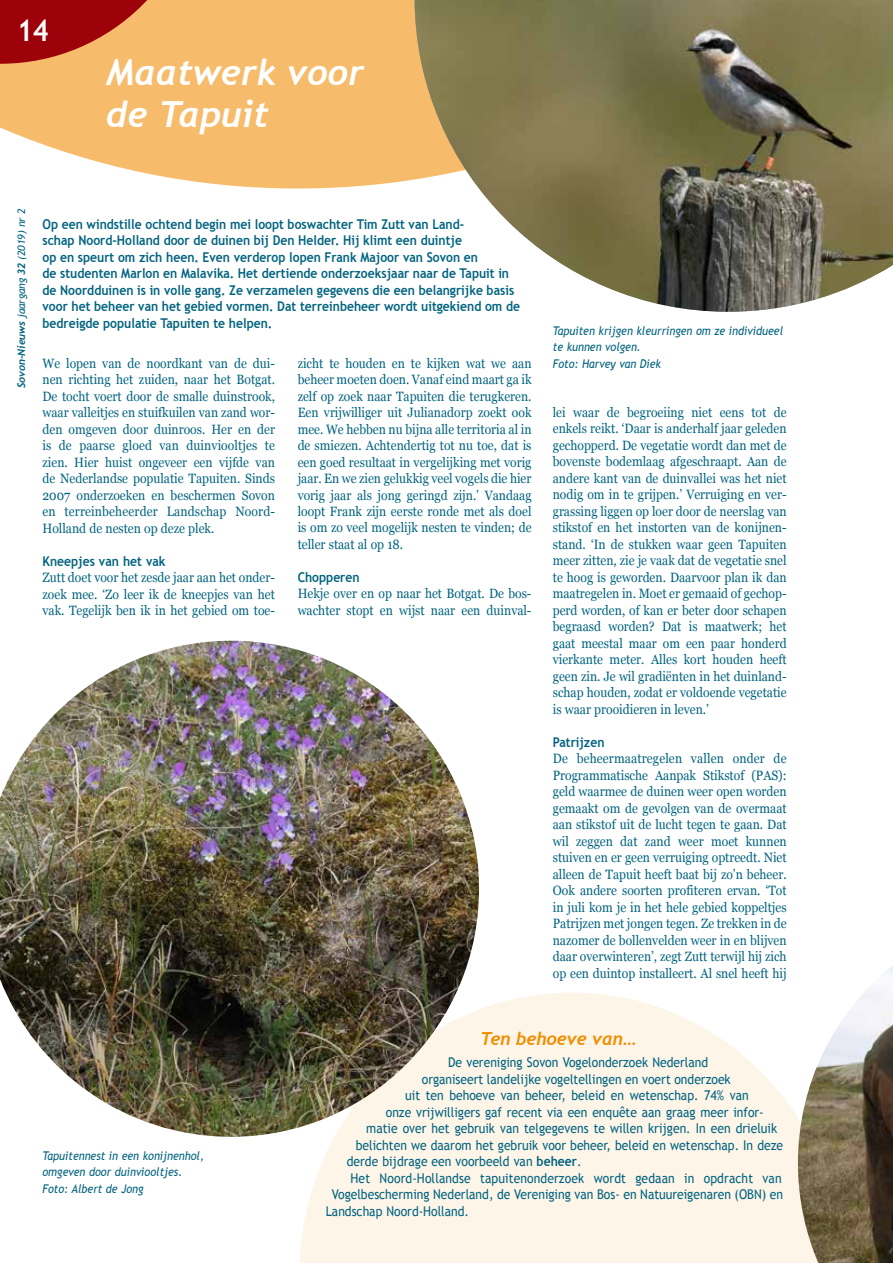
<style>
.page{position:relative;width:893px;height:1263px;background:#fff}
.page>*{position:absolute;margin:0;border:0;box-sizing:border-box;transform-origin:0 0}
.t1{font:italic 700 36px/42px "Trebuchet";color:#fff}
.t2{font:700 30px "Trebuchet MS";color:#fff;scale:.9 1}
.t3{font:italic 700 18px "Trebuchet";color:#f18e00}
.t4{font:13.5px/16.5px "Georgia";color:#00637f;text-align:justify;scale:.9 1}
.t5{font:13.5px "Trebuchet MS";color:#00637f;scale:.9 1}
.t6{font:700 13.5px/16.5px "Trebuchet MS";color:#00637f;scale:.9 1}
.t7{font:italic 12px/16.5px "Trebuchet MS";color:#00637f;scale:.9 1}
.t8{font:italic 10.5px "Trebuchet MS";letter-spacing:-.01em;color:#00637f}
.s1{font-family:"Trebuchet";font-weight:700}
.s2{font-weight:700}
</style>
<div class="page">
<svg style="left:0;top:0;width:415px;height:189px;background:#f7c279"></svg>
<svg style="left:0;top:0;width:202px;height:64px;background:#c95e3a"></svg>
<img style="left:415px;top:0;width:478px;height:312px">
<svg style="left:300px;top:993px;width:498px;height:270px;background:#fef5eb"></svg>
<img style="left:0;top:641px;width:479px;height:496px">
<img style="left:798px;top:965px;width:95px;height:298px">
<h2 class="t2" style="left:17px;top:11px;width:37px">14</h2>
<h1 class="t1" style="left:106px;top:51px;width:259px">Maatwerk voor de Tapuit</h1>
<p class="t8" style="left:15px;top:388px;width:181px;rotate:-90deg"><span class="s1">Sovon-Nieuws</span> jaargang <span class="s1">32</span> (2019) nr 2</p>
<p class="t6" style="left:43px;top:216px;width:532px">Op een windstille ochtend begin mei loopt boswachter Tim Zutt van Land-<br>schap Noord-Holland door de duinen bij Den Helder. Hij klimt een duintje<br>op en speurt om zich heen. Even verderop lopen Frank Majoor van Sovon en<br>de studenten Marlon en Malavika. Het dertiende onderzoeksjaar naar de Tapuit in de Noordduinen is in volle gang. Ze verzamelen gegevens die een belangrijke basis voor het beheer van het gebied vormen. Dat terreinbeheer wordt uitgekiend om de bedreigde populatie Tapuiten te helpen.</p>
<p class="t4" style="left:43px;top:354px;width:260px">We lopen van de noordkant van de dui&shy;nen richting het zuiden, naar het Botgat.<br>De tocht voert door de smalle duinstrook, waar valleitjes en stuifkuilen van zand wor&shy;den omgeven door duinroos. Her en der is de paarse gloed van duinviooltjes te zien. Hier huist ongeveer een vijfde van de Nederlandse populatie Tapuiten. Sinds 2007 onderzoeken en beschermen Sovon en terreinbeheerder Landschap Noord-Holland de nesten op deze plek.</p>
<p class="t6" style="left:43px;top:552px;width:138px">Kneepjes van het vak</p>
<p class="t4" style="left:43px;top:569px;width:260px">Zutt doet voor het zesde jaar aan het onder&shy;zoek mee. ‘Zo leer ik de kneepjes van het vak. Tegelijk ben ik in het gebied om toe-</p>
<p class="t4" style="left:298px;top:354px;width:261px">zicht te houden en te kijken wat we aan beheer moeten doen. Vanaf eind maart ga ik zelf op zoek naar Tapuiten die terugkeren.<br>Een vrijwilliger uit Julianadorp zoekt ook mee. We hebben nu bijna alle territoria al in de smiezen. Achtendertig tot nu toe, dat is een goed resultaat in vergelijking met vorig jaar. En we zien gelukkig veel vogels die hier vorig jaar als jong geringd zijn.’ Vandaag loopt Frank zijn eerste ronde met als doel is om zo veel mogelijk nesten te vinden; de teller staat al op 18.</p>
<p class="t6" style="left:298px;top:569px;width:70px">Chopperen</p>
<p class="t4" style="left:298px;top:585px;width:261px">Hekje over en op naar het Botgat. De bos&shy;wachter stopt en wijst naar een duinval-</p>
<p class="t7" style="left:553px;top:322px;width:257px">Tapuiten krijgen kleurringen om ze individueel te kunnen volgen.<br>Foto: Harvey van Diek</p>
<p class="t4" style="left:553px;top:403px;width:261px">lei waar de begroeiing niet eens tot de enkels reikt. ‘Daar is anderhalf jaar geleden gechopperd. De vegetatie wordt dan met de bovenste bodemlaag afgeschraapt. Aan de andere kant van de duinvallei was het niet nodig om in te grijpen.’ Verruiging en ver&shy;grassing liggen op loer door de neerslag van stikstof en het instorten van de konijnen&shy;stand. ‘In de stukken waar geen Tapuiten meer zitten, zie je vaak dat de vegetatie snel te hoog is geworden. Daarvoor plan ik dan maatregelen in. Moet er gemaaid of gechop&shy;perd worden, of kan er beter door schapen begraasd worden? Dat is maatwerk; het gaat meestal maar om een paar honderd vierkante meter. Alles kort houden heeft geen zin. Je wil gradiënten in het duinland&shy;schap houden, zodat er voldoende vegetatie is waar prooidieren in leven.’</p>
<p class="t6" style="left:553px;top:734px;width:59px">Patrijzen</p>
<p class="t4" style="left:553px;top:750px;width:261px">De beheermaatregelen vallen onder de Programmatische Aanpak Stikstof (PAS): geld waarmee de duinen weer open worden gemaakt om de gevolgen van de overmaat aan stikstof uit de lucht tegen te gaan. Dat wil zeggen dat zand weer moet kunnen stuiven en er geen verruiging optreedt. Niet alleen de Tapuit heeft baat bij zo’n beheer.<br>Ook andere soorten profiteren ervan. ‘Tot in juli kom je in het hele gebied koppeltjes Patrijzen met jongen tegen. Ze trekken in de nazomer de bollenvelden weer in en blijven daar overwinteren’, zegt Zutt terwijl hij zich op een duintop installeert. Al snel heeft hij</p>
<p class="t7" style="left:43px;top:1147px;width:181px">Tapuitennest in een konijnenhol, omgeven door duinviooltjes.<br>Foto: Albert de Jong</p>
<h3 class="t3" style="left:480px;top:1027px;width:157px">Ten behoeve van…</h3>
<p class="t5" style="left:448px;top:1054px;width:291px">De vereniging Sovon Vogelonderzoek Nederland</p>
<p class="t5" style="left:422px;top:1071px;width:345px">organiseert landelijke vogeltellingen en voert onderzoek</p>
<p class="t5" style="left:405px;top:1087px;width:383px">uit ten behoeve van beheer, beleid en wetenschap. 74% van</p>
<p class="t5" style="left:386px;top:1104px;width:421px">onze vrijwilligers gaf recent via een enquête aan graag meer infor-</p>
<p class="t5" style="left:366px;top:1120px;width:458px">matie over het gebruik van telgegevens te willen krijgen. In een drieluik</p>
<p class="t5" style="left:356px;top:1137px;width:476px">belichten we daarom het gebruik voor beheer, beleid en wetenschap. In deze</p>
<p class="t5" style="left:347px;top:1153px;width:262px">derde bijdrage een voorbeeld van <span class="s2">beheer</span>.</p>
<p class="t5" style="left:351px;top:1170px;width:481px">Het Noord-Hollandse tapuitenonderzoek wordt gedaan in opdracht van</p>
<p class="t5" style="left:332px;top:1186px;width:503px">Vogelbescherming Nederland, de Vereniging van Bos- en Natuureigenaren (OBN) en</p>
<p class="t5" style="left:326px;top:1203px;width:161px">Landschap Noord-Holland.</p>
</div>
